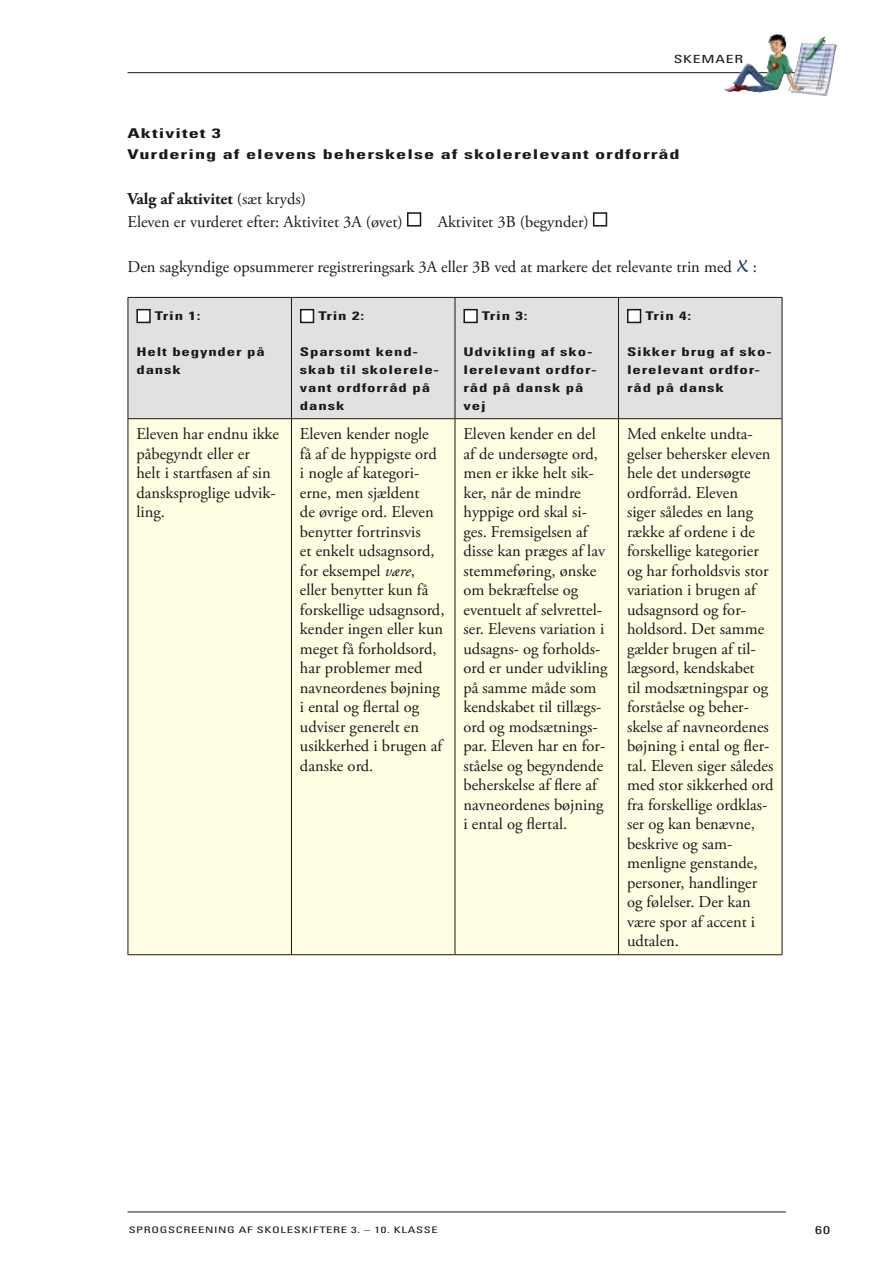
<style>
.page{position:relative;width:893px;height:1263px;background:#fff}
.page>*{position:absolute;margin:0;border:0;box-sizing:border-box;transform-origin:0 0}
.t1{font:16.5px/19.5px "Adobe Garamond Pro";color:#1a1818}
.t2{font:700 condensed 13.5px/21px "Univers";letter-spacing:.05em;color:#1a1818;scale:1.5 1}
.t3{font:700 condensed 12px/18px "Univers";letter-spacing:.05em;color:#1a1818;scale:1.4 1}
.t4{font:condensed 11.25px "Univers";letter-spacing:.05em;color:#1a1818;scale:1.4 1}
.t5{font:condensed 9px "Univers";letter-spacing:.05em;color:#1a1818;scale:1.4 1}
.s1{font-weight:700}
.s2{font-family:"Lucida Handwriting";font-style:italic;color:#1b307e}
.s3{font-style:italic}
</style>
<div class="page">
<hr style="left:128px;top:72px;width:703px;height:1px;background:#1a1818">
<img style="left:824px;top:40px;width:13px;height:13px">
<hr style="left:128px;top:1211px;width:658px;height:1px;background:#1a1818">
<svg style="left:778px;top:34px;width:8px;height:6px"></svg>
<div style="left:407px;top:212px;width:14px;height:15px;border:2px solid #1a1818"></div>
<div style="left:593px;top:212px;width:14px;height:15px;border:2px solid #1a1818"></div>
<div style="left:129px;top:298px;width:653px;height:120px;background:#e0e1e2"></div>
<div style="left:129px;top:419px;width:653px;height:535px;background:#fffde2"></div>
<hr style="left:128px;top:297px;width:654px;height:1px;background:#1a1818">
<hr style="left:128px;top:418px;width:654px;height:1px;background:#1a1818">
<hr style="left:128px;top:954px;width:654px;height:1px;background:#1a1818">
<hr style="left:128px;top:298px;width:1px;height:120px;background:#1a1818">
<hr style="left:128px;top:419px;width:1px;height:535px;background:#1a1818">
<hr style="left:291px;top:298px;width:1px;height:120px;background:#1a1818">
<hr style="left:455px;top:298px;width:1px;height:120px;background:#1a1818">
<hr style="left:618px;top:298px;width:1px;height:120px;background:#1a1818">
<hr style="left:782px;top:298px;width:1px;height:120px;background:#1a1818">
<hr style="left:291px;top:419px;width:1px;height:535px;background:#1a1818">
<hr style="left:455px;top:419px;width:1px;height:535px;background:#1a1818">
<hr style="left:618px;top:419px;width:1px;height:535px;background:#1a1818">
<hr style="left:782px;top:419px;width:1px;height:535px;background:#1a1818">
<div style="left:137px;top:310px;width:13px;height:12px;background:#fff"></div>
<div style="left:136px;top:309px;width:15px;height:14px;border:2px solid #1a1818"></div>
<div style="left:301px;top:310px;width:12px;height:12px;background:#fff"></div>
<div style="left:300px;top:309px;width:14px;height:14px;border:2px solid #1a1818"></div>
<div style="left:464px;top:310px;width:13px;height:12px;background:#fff"></div>
<div style="left:463px;top:309px;width:15px;height:14px;border:2px solid #1a1818"></div>
<div style="left:628px;top:310px;width:12px;height:12px;background:#fff"></div>
<div style="left:627px;top:309px;width:14px;height:14px;border:2px solid #1a1818"></div>
<p class="t4" style="left:674px;top:52px;width:51px">SKEMAER</p>
<p class="t2" style="left:128px;top:122px;width:370px">Aktivitet 3<br>Vurdering af elevens beherskelse af skolerelevant ordforråd</p>
<p class="t1" style="left:128px;top:188px;width:277px;line-height:22.5px"><span class="s1">Valg af aktivitet</span> (sæt kryds)<br>Eleven er vurderet efter: Aktivitet 3A (øvet)</p>
<p class="t1" style="left:438px;top:212px;width:153px">Aktivitet 3B (begynder)</p>
<p class="t1" style="left:128px;top:257px;width:631px">Den sagkyndige opsummerer registreringsark 3A eller 3B ved at markere det relevante trin med <span class="s2">X</span> :</p>
<p class="t3" style="left:155px;top:307px;width:34px">Trin 1:</p>
<p class="t3" style="left:136px;top:343px;width:93px">Helt begynder på dansk</p>
<p class="t3" style="left:318px;top:307px;width:34px">Trin 2:</p>
<p class="t3" style="left:300px;top:343px;width:101px">Sparsomt kend&shy;skab til skolerele&shy;vant ordforråd på dansk</p>
<p class="t3" style="left:482px;top:307px;width:34px">Trin 3:</p>
<p class="t3" style="left:463px;top:343px;width:97px">Udvikling af sko&shy;lerelevant ordfor&shy;råd på dansk på vej</p>
<p class="t3" style="left:645px;top:307px;width:34px">Trin 4:</p>
<p class="t3" style="left:627px;top:343px;width:105px">Sikker brug af sko&shy;lerelevant ordfor&shy;råd på dansk</p>
<p class="t1" style="left:136px;top:425px;width:144px">Eleven har endnu ikke påbegyndt eller er<br>helt i startfasen af sin dansksproglige udvik&shy;ling.</p>
<p class="t1" style="left:300px;top:425px;width:146px">Eleven kender nogle<br>få af de hyppigste ord i nogle af kategori&shy;erne, men sjældent<br>de øvrige ord. Eleven benytter fortrinsvis<br>et enkelt udsagnsord, for eksempel <span class="s3">være</span>, eller benytter kun få forskellige udsagnsord, kender ingen eller kun meget få forholdsord, har problemer med navneordenes bøjning i ental og flertal og udviser generelt en usikkerhed i brugen af danske ord.</p>
<p class="t1" style="left:463px;top:425px;width:146px">Eleven kender en del af de undersøgte ord, men er ikke helt sik&shy;ker, når de mindre hyppige ord skal si&shy;ges. Fremsigelsen af disse kan præges af lav stemmeføring, ønske om bekræftelse og eventuelt af selvrettel&shy;ser. Elevens variation i udsagns- og forholds&shy;ord er under udvikling på samme måde som kendskabet til tillægs&shy;ord og modsætnings&shy;par. Eleven har en for&shy;ståelse og begyndende beherskelse af flere af navneordenes bøjning i ental og flertal.</p>
<p class="t1" style="left:627px;top:425px;width:148px">Med enkelte undta&shy;gelser behersker eleven hele det undersøgte ordforråd. Eleven<br>siger således en lang række af ordene i de forskellige kategorier og har forholdsvis stor variation i brugen af udsagnsord og for&shy;holdsord. Det samme gælder brugen af til&shy;lægsord, kendskabet<br>til modsætningspar og forståelse og beher&shy;skelse af navneordenes bøjning i ental og fler&shy;tal. Eleven siger således med stor sikkerhed ord fra forskellige ordklas&shy;ser og kan benævne, beskrive og sam&shy;menligne genstande, personer, handlinger og følelser. Der kan være spor af accent i udtalen.</p>
<p class="t5" style="left:129px;top:1224px;width:222px">SPROGSCREENING AF SKOLESKIFTERE 3. – 10. KLASSE</p>
<p class="t4" style="left:815px;top:1222px;width:12px">60</p>
</div>
